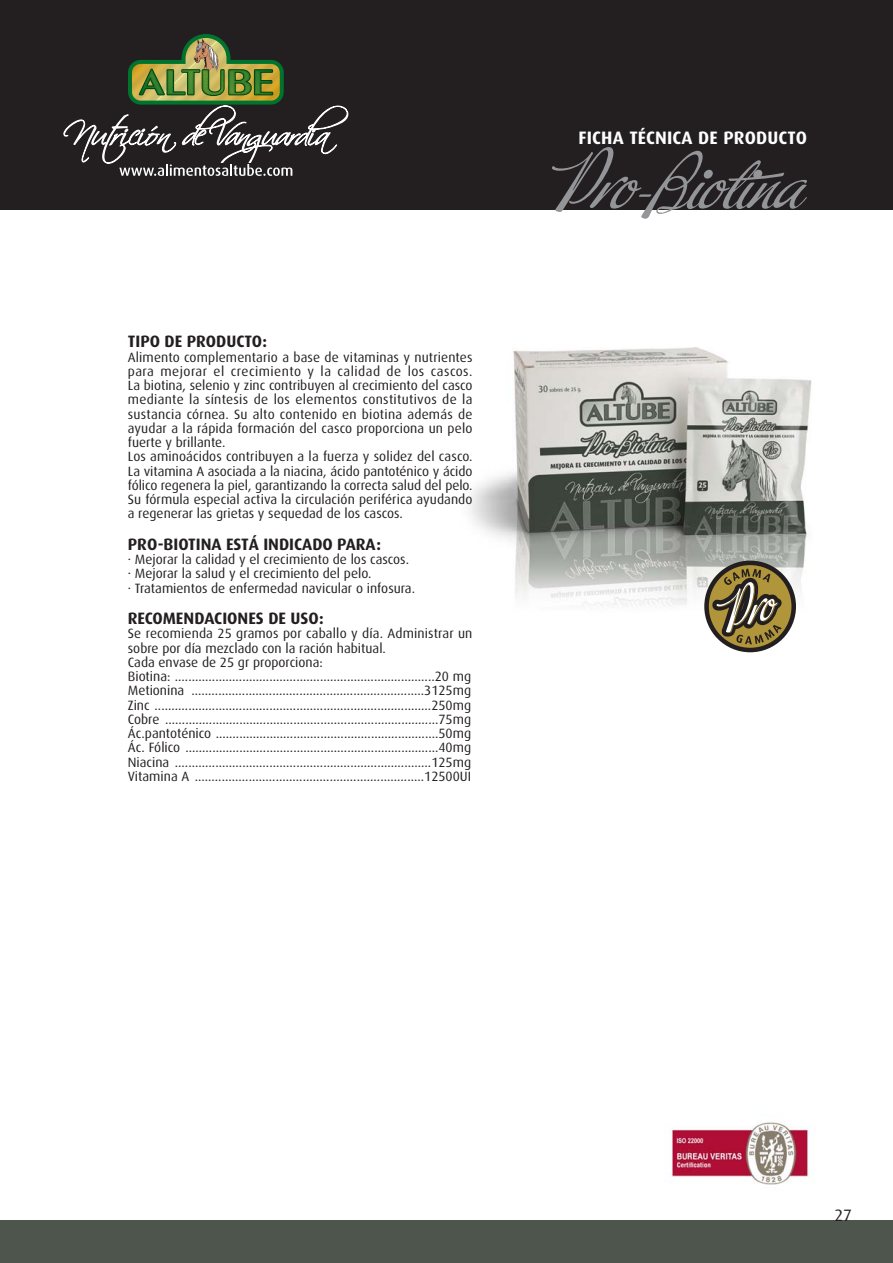
<style>
.page{position:relative;width:893px;height:1263px;background:#fff}
.page>*{position:absolute;margin:0;border:0;box-sizing:border-box;transform-origin:0 0}
.t1{font:700 18px "Dax";letter-spacing:.005em;color:#fff}
.t2{font:700 16.5px "Dax";color:#231f20}
.t3{font:16.5px "Dax";color:#231f20}
.t4{font:13.5px/14.2px "Dax";color:#231f20}
</style>
<div class="page">
<div style="left:0;top:0;width:893px;height:209px;background:#231f20"></div>
<svg style="left:64px;top:34px;width:284px;height:142px"></svg>
<img style="left:470px;top:348px;width:341px;height:258px">
<div style="left:0;top:1220px;width:893px;height:43px;background:#4e554d"></div>
<img style="left:669px;top:1122px;width:141px;height:63px">
<svg style="left:704px;top:561px;width:92px;height:91px"></svg>
<svg style="left:706px;top:559px;width:83px;height:94px;background:#8c805c"></svg>
<svg style="left:552px;top:147px;width:255px;height:72px"></svg>
<p class="t2" style="left:128px;top:335px;width:141px">TIPO DE PRODUCTO:</p>
<p class="t4" style="left:128px;top:351px;width:346px">Alimento complementario a base de vitaminas y nutrientes para mejorar el crecimiento y la calidad de los cascos.<br>La biotina, selenio y zinc contribuyen al crecimiento del casco mediante la síntesis de los elementos constitutivos de la sustancia córnea. Su alto contenido en biotina además de ayudar a la rápida formación del casco proporciona un pelo fuerte y brillante.<br>Los aminoácidos contribuyen a la fuerza y solidez del casco.<br>La vitamina A asociada a la niacina, ácido pantoténico y ácido fólico regenera la piel, garantizando la correcta salud del pelo.<br>Su fórmula especial activa la circulación periférica ayudando a regenerar las grietas y sequedad de los cascos.</p>
<p class="t2" style="left:128px;top:537px;width:255px">PRO-BIOTINA ESTÁ INDICADO PARA:</p>
<p class="t4" style="left:128px;top:553px;width:289px">· Mejorar la calidad y el crecimiento de los cascos. · Mejorar la salud y el crecimiento del pelo.<br>· Tratamientos de enfermedad navicular o infosura.</p>
<p class="t2" style="left:128px;top:611px;width:197px">RECOMENDACIONES DE USO:</p>
<p class="t4" style="left:128px;top:628px;width:346px">Se recomienda 25 gramos por caballo y día. Administrar un sobre por día mezclado con la ración habitual.<br>Cada envase de 25 gr proporciona:<br>Biotina: .............................................................................20 mg Metionina .....................................................................3125mg Zinc ..................................................................................250mg Cobre .................................................................................75mg Ác.pantoténico ..................................................................50mg Ác. Fólico ...........................................................................40mg Niacina ............................................................................125mg Vitamina A ....................................................................12500UI</p>
<h1 class="t1" style="left:578px;top:130px;width:230px">FICHA TÉCNICA DE PRODUCTO</h1>
<p class="t3" style="left:834px;top:1208px;width:19px">27</p>
</div>
